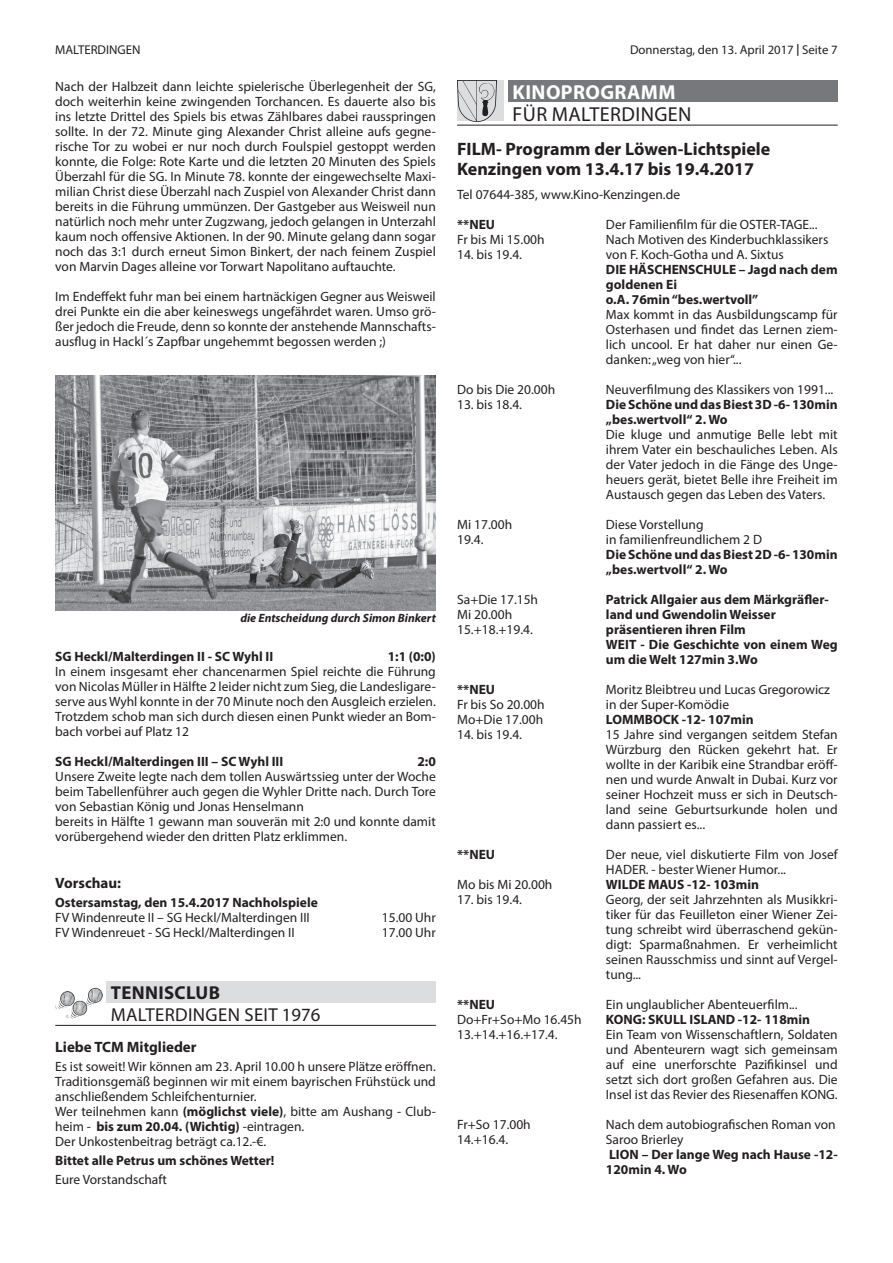
<style>
.page{position:relative;width:893px;height:1263px;background:#fff}
.page>*{position:absolute;margin:0;border:0;box-sizing:border-box;transform-origin:0 0}
.t1{font:20.25px "Myriad Pro";letter-spacing:.02em;color:#231f20}
.t2{font:700 20.25px "Myriad Pro";letter-spacing:.02em;color:#fff}
.t3{font:18.75px "Myriad Pro";letter-spacing:.02em;color:#231f20}
.t4{font:700 18.75px "Myriad Pro";letter-spacing:.02em;color:#231f20}
.t5{font:700 18px/20.2px "Myriad Pro";color:#231f20}
.t6{font:700 15px "Myriad Pro";color:#231f20}
.t7{font:13.5px/15px "Myriad Pro";color:#231f20;text-align:justify}
.t8{font:700 13.5px/15px "Myriad Pro";color:#231f20}
.t9{font:12.75px "Myriad Pro";color:#231f20}
.t10{font:italic 700 12px "Myriad Pro";color:#231f20}
.s1{font-weight:700}
</style>
<div class="page">
<img style="left:55px;top:376px;width:381px;height:234px">
<div style="left:106px;top:981px;width:330px;height:21px;background:#dcdddf"></div>
<hr style="left:55px;top:1025px;width:381px;height:1px;background:#231f20">
<img style="left:55px;top:988px;width:48px;height:31px">
<div style="left:457px;top:81px;width:46px;height:40px;background:#dcdddf"></div>
<img style="left:457px;top:81px;width:39px;height:40px">
<div style="left:508px;top:81px;width:330px;height:21px;background:#76787b"></div>
<hr style="left:457px;top:125px;width:381px;height:1px;background:#231f20">
<p class="t9" style="left:55px;top:42px;width:87px">MALTERDINGEN</p>
<p class="t9" style="left:630px;top:42px;width:209px">Donnerstag, den 13. April 2017 Seite 7</p>
<p class="t7" style="left:55px;top:79px;width:382px">Nach der Halbzeit dann leichte spielerische Überlegenheit der SG, doch weiterhin keine zwingenden Torchancen. Es dauerte also bis ins letzte Drittel des Spiels bis etwas Zählbares dabei rausspringen sollte. In der 72. Minute ging Alexander Christ alleine aufs gegne&shy;rische Tor zu wobei er nur noch durch Foulspiel gestoppt werden konnte, die Folge: Rote Karte und die letzten 20 Minuten des Spiels Überzahl für die SG. In Minute 78. konnte der eingewechselte Maxi&shy;milian Christ diese Überzahl nach Zuspiel von Alexander Christ dann bereits in die Führung ummünzen. Der Gastgeber aus Weisweil nun natürlich noch mehr unter Zugzwang, jedoch gelangen in Unterzahl kaum noch offensive Aktionen. In der 90. Minute gelang dann sogar noch das 3:1 durch erneut Simon Binkert, der nach feinem Zuspiel von Marvin Dages alleine vor Torwart Napolitano auftauchte.</p>
<p class="t7" style="left:55px;top:289px;width:382px">Im Endeffekt fuhr man bei einem hartnäckigen Gegner aus Weisweil drei Punkte ein die aber keineswegs ungefährdet waren. Umso grö&shy;ßer jedoch die Freude, denn so konnte der anstehende Mannschafts&shy;ausflug in Hackl´s Zapfbar ungehemmt begossen werden ;)</p>
<h1 class="t2" style="left:513px;top:79px;width:164px">KINOPROGRAMM</h1>
<h1 class="t1" style="left:513px;top:102px;width:181px">FÜR MALTERDINGEN</h1>
<h3 class="t5" style="left:457px;top:138px;width:315px">FILM- Programm der Löwen-Lichtspiele<br>Kenzingen vom 13.4.17 bis 19.4.2017</h3>
<p class="t7" style="left:457px;top:187px;width:225px">Tel 07644-385, www.Kino-Kenzingen.de</p>
<p class="t8" style="left:457px;top:216px;width:39px">**NEU</p>
<p class="t7" style="left:606px;top:217px;width:213px">Der Familienfilm für die OSTER-TAGE...</p>
<p class="t7" style="left:457px;top:232px;width:89px">Fr bis Mi 15.00h</p>
<p class="t7" style="left:606px;top:232px;width:224px">Nach Motiven des Kinderbuchklassikers</p>
<p class="t7" style="left:457px;top:247px;width:66px">14. bis 19.4.</p>
<p class="t7" style="left:606px;top:247px;width:179px">von F. Koch-Gotha und A. Sixtus</p>
<p class="t8" style="left:606px;top:261px;width:233px">DIE HÄSCHENSCHULE – Jagd nach dem goldenen Ei<br>o.A. 76min “bes.wertvoll”</p>
<p class="t7" style="left:606px;top:307px;width:233px">Max kommt in das Ausbildungscamp für Osterhasen und findet das Lernen ziem&shy;lich uncool. Er hat daher nur einen Ge&shy;danken: „weg von hier“...</p>
<p class="t7" style="left:457px;top:382px;width:100px">Do bis Die 20.00h</p>
<p class="t7" style="left:606px;top:382px;width:229px">Neuverfilmung des Klassikers von 1991...</p>
<p class="t7" style="left:457px;top:397px;width:66px">13. bis 18.4.</p>
<p class="t8" style="left:606px;top:396px;width:233px">Die Schöne und das Biest 3D -6- 130min „bes.wertvoll“ 2. Wo</p>
<p class="t7" style="left:606px;top:427px;width:233px">Die kluge und anmutige Belle lebt mit ihrem Vater ein beschauliches Leben. Als der Vater jedoch in die Fänge des Unge&shy;heuers gerät, bietet Belle ihre Freiheit im Austausch gegen das Leben des Vaters.</p>
<p class="t7" style="left:457px;top:517px;width:57px">Mi 17.00h</p>
<p class="t7" style="left:606px;top:517px;width:99px">Diese Vorstellung</p>
<p class="t7" style="left:457px;top:532px;width:28px">19.4.</p>
<p class="t7" style="left:606px;top:532px;width:158px">in familienfreundlichem 2 D</p>
<p class="t8" style="left:606px;top:546px;width:233px">Die Schöne und das Biest 2D -6- 130min „bes.wertvoll“ 2. Wo</p>
<p class="t7" style="left:457px;top:592px;width:83px">Sa+Die 17.15h</p>
<p class="t8" style="left:606px;top:591px;width:224px">Patrick Allgaier aus dem Märkgräfler-</p>
<p class="t7" style="left:457px;top:607px;width:57px">Mi 20.00h</p>
<p class="t8" style="left:606px;top:606px;width:171px">land und Gwendolin Weisser</p>
<p class="t7" style="left:457px;top:622px;width:77px">15.+18.+19.4.</p>
<p class="t8" style="left:606px;top:621px;width:233px">präsentieren ihren Film<br>WEIT - Die Geschichte von einem Weg um die Welt 127min 3.Wo</p>
<p class="t8" style="left:457px;top:681px;width:39px">**NEU</p>
<p class="t7" style="left:606px;top:682px;width:226px">Moritz Bleibtreu und Lucas Gregorowicz</p>
<p class="t7" style="left:457px;top:697px;width:89px">Fr bis So 20.00h</p>
<p class="t7" style="left:606px;top:697px;width:125px">in der Super-Komödie</p>
<p class="t7" style="left:457px;top:712px;width:88px">Mo+Die 17.00h</p>
<p class="t8" style="left:606px;top:711px;width:149px">LOMMBOCK -12- 107min</p>
<p class="t7" style="left:457px;top:726px;width:66px">14. bis 19.4.</p>
<p class="t7" style="left:606px;top:726px;width:233px">15 Jahre sind vergangen seitdem Stefan Würzburg den Rücken gekehrt hat. Er wollte in der Karibik eine Strandbar eröff&shy;nen und wurde Anwalt in Dubai. Kurz vor seiner Hochzeit muss er sich in Deutsch&shy;land seine Geburtsurkunde holen und dann passiert es...</p>
<p class="t8" style="left:457px;top:846px;width:39px">**NEU</p>
<p class="t7" style="left:606px;top:846px;width:233px">Der neue, viel diskutierte Film von Josef<br>HADER. - bester Wiener Humor...</p>
<p class="t7" style="left:457px;top:876px;width:97px">Mo bis Mi 20.00h</p>
<p class="t8" style="left:606px;top:876px;width:155px">WILDE MAUS -12- 103min</p>
<p class="t7" style="left:457px;top:891px;width:66px">17. bis 19.4.</p>
<p class="t7" style="left:606px;top:891px;width:233px">Georg, der seit Jahrzehnten als Musikkri&shy;tiker für das Feuilleton einer Wiener Zei&shy;tung schreibt wird überraschend gekün&shy;digt: Sparmaßnahmen. Er verheimlicht seinen Rausschmiss und sinnt auf Vergel&shy;tung...</p>
<p class="t8" style="left:457px;top:996px;width:39px">**NEU</p>
<p class="t7" style="left:606px;top:996px;width:193px">Ein unglaublicher Abenteuerfilm...</p>
<p class="t7" style="left:457px;top:1011px;width:126px">Do+Fr+So+Mo 16.45h</p>
<p class="t8" style="left:606px;top:1011px;width:206px">KONG: SKULL ISLAND -12- 118min</p>
<p class="t7" style="left:457px;top:1026px;width:102px">13.+14.+16.+17.4.</p>
<p class="t7" style="left:606px;top:1026px;width:233px">Ein Team von Wissenschaftlern, Soldaten und Abenteurern wagt sich gemeinsam auf eine unerforschte Pazifikinsel und setzt sich dort großen Gefahren aus. Die Insel ist das Revier des Riesenaffen KONG.</p>
<p class="t7" style="left:457px;top:1116px;width:75px">Fr+So 17.00h</p>
<p class="t7" style="left:606px;top:1116px;width:231px">Nach dem autobiografischen Roman von</p>
<p class="t7" style="left:457px;top:1131px;width:53px">14.+16.4.</p>
<p class="t7" style="left:606px;top:1131px;width:79px">Saroo Brierley</p>
<p class="t8" style="left:606px;top:1146px;width:233px">LION – Der lange Weg nach Hause -12-<br>120min 4. Wo</p>
<p class="t10" style="left:240px;top:610px;width:197px">die Entscheidung durch Simon Binkert</p>
<p class="t8" style="left:55px;top:648px;width:219px">SG Heckl/Malterdingen II - SC Wyhl II</p>
<p class="t8" style="left:388px;top:648px;width:50px">1:1 (0:0)</p>
<p class="t7" style="left:55px;top:664px;width:382px">In einem insgesamt eher chancenarmen Spiel reichte die Führung von Nicolas Müller in Hälfte 2 leider nicht zum Sieg, die Landesligare&shy;serve aus Wyhl konnte in der 70 Minute noch den Ausgleich erzielen.<br>Trotzdem schob man sich durch diesen einen Punkt wieder an Bom&shy;bach vorbei auf Platz 12</p>
<p class="t8" style="left:55px;top:753px;width:230px">SG Heckl/Malterdingen III – SC Wyhl III</p>
<p class="t8" style="left:417px;top:753px;width:20px">2:0</p>
<p class="t7" style="left:55px;top:769px;width:382px;text-align:left">Unsere Zweite legte nach dem tollen Auswärtssieg unter der Woche beim Tabellenführer auch gegen die Wyhler Dritte nach. Durch Tore von Sebastian König und Jonas Henselmann<br>bereits in Hälfte 1 gewann man souverän mit 2:0 und konnte damit vorübergehend wieder den dritten Platz erklimmen.</p>
<p class="t6" style="left:55px;top:873px;width:67px">Vorschau:</p>
<p class="t8" style="left:55px;top:894px;width:264px">Ostersamstag, den 15.4.2017 Nachholspiele</p>
<p class="t7" style="left:55px;top:909px;width:256px">FV Windenreute II – SG Heckl/Malterdingen III</p>
<p class="t7" style="left:382px;top:909px;width:56px">15.00 Uhr</p>
<p class="t7" style="left:55px;top:924px;width:241px">FV Windenreuet - SG Heckl/Malterdingen II</p>
<p class="t7" style="left:382px;top:924px;width:56px">17.00 Uhr</p>
<h2 class="t4" style="left:111px;top:980px;width:111px">TENNISCLUB</h2>
<h2 class="t3" style="left:111px;top:1003px;width:211px">MALTERDINGEN SEIT 1976</h2>
<p class="t6" style="left:55px;top:1037px;width:143px">Liebe TCM Mitglieder</p>
<p class="t7" style="left:55px;top:1058px;width:382px;text-align:left">Es ist soweit! Wir können am 23. April 10.00 h unsere Plätze eröffnen.<br>Traditionsgemäß beginnen wir mit einem bayrischen Frühstück und anschließendem Schleifchenturnier.<br>Wer teilnehmen kann <span class="s1">(möglichst viele)</span>, bitte am Aushang - Club&shy;heim - <span class="s1">bis zum 20.04. (Wichtig)</span> -eintragen.<br>Der Unkostenbeitrag beträgt ca.12.-€.</p>
<p class="t8" style="left:55px;top:1152px;width:221px">Bittet alle Petrus um schönes Wetter!</p>
<p class="t7" style="left:55px;top:1172px;width:113px">Eure Vorstandschaft</p>
</div>
